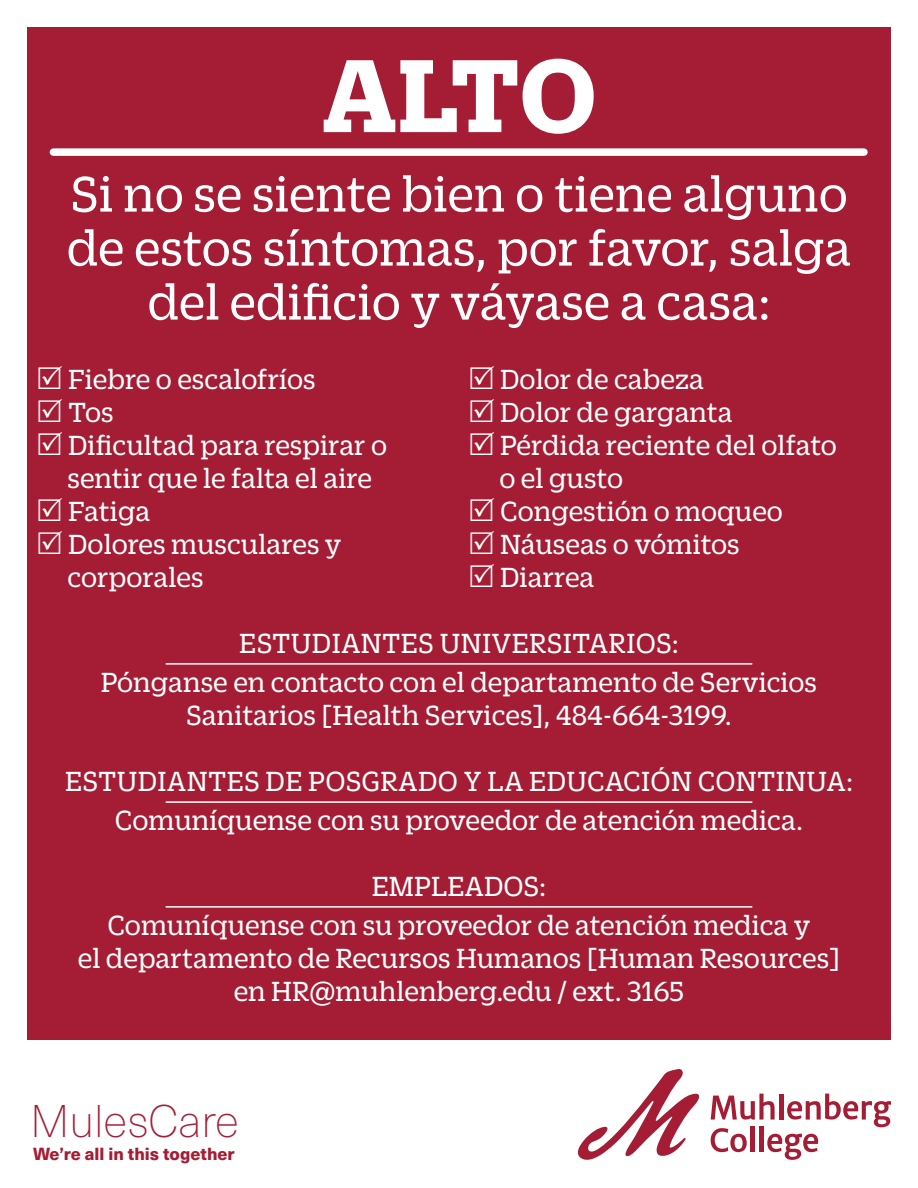
<style>
.page{position:relative;width:918px;height:1188px;background:#fff}
.page>*{position:absolute;margin:0;border:0;box-sizing:border-box;transform-origin:0 0}
.t1{font:700 112.5px "Duplicate Slab";color:#fff}
.t2{font:54px/54px "Duplicate Slab";color:#fff;text-align:center}
.t3{font:100 45px "Neue Haas Unica Pro";color:#a51d35}
.t4{font:30px/33px "Duplicate Slab";color:#fff;text-align:center}
.t5{font:800 17.25px "Neue Haas Unica Pro";color:#a51d35}
</style>
<div class="page">
<div style="left:27px;top:27px;width:864px;height:1013px;background:#a51d35"></div>
<svg style="left:578px;top:1069px;width:122px;height:91px"></svg>
<svg style="left:711px;top:1094px;width:64px;height:26px"></svg>
<hr style="left:779px;top:1094px;width:4px;height:26px;background:#a51d35">
<div style="left:759px;top:1126px;width:5px;height:26px;background:#a51d35"></div>
<div style="left:750px;top:1126px;width:5px;height:26px;background:#a51d35"></div>
<svg style="left:787px;top:1094px;width:104px;height:33px"></svg>
<svg style="left:767px;top:1134px;width:51px;height:26px"></svg>
<svg style="left:711px;top:1128px;width:36px;height:24px"></svg>
<div style="left:53px;top:148px;width:811px;height:8px;background:#fff"></div>
<hr style="left:166px;top:663px;width:586px;height:2px;background:#fff">
<hr style="left:166px;top:801px;width:586px;height:2px;background:#fff">
<hr style="left:166px;top:906px;width:586px;height:2px;background:#fff">
<h1 class="t1" style="left:322px;top:19px;width:276px">ALTO</h1>
<h2 class="t2" style="left:67px;top:164px;width:786px">Si no se siente bien o tiene alguno de estos síntomas, por favor, salga del edificio y váyase a casa:</h2>
<p class="t4" style="left:68px;top:360px;width:321px;text-align:left">Fiebre o escalofríos<br>Tos<br>Dificultad para respirar o sentir que le falta el aire<br>Fatiga<br>Dolores musculares y corporales</p>
<p class="t4" style="left:500px;top:360px;width:339px;text-align:left">Dolor de cabeza<br>Dolor de garganta<br>Pérdida reciente del olfato o el gusto<br>Congestión o moqueo<br>Náuseas o vómitos<br>Diarrea</p>
<p class="t4" style="left:101px;top:621px;width:718px;line-height:39px">ESTUDIANTES UNIVERSITARIOS:<br>Pónganse en contacto con el departamento de Servicios</p>
<p class="t4" style="left:186px;top:696px;width:547px">Sanitarios [Health Services], 484-664-3199.</p>
<p class="t4" style="left:65px;top:759px;width:789px;line-height:39px">ESTUDIANTES DE POSGRADO Y LA EDUCACIÓN CONTINUA:<br>Comuníquense con su proveedor de atención medica.</p>
<p class="t4" style="left:107px;top:864px;width:705px;line-height:39px">EMPLEADOS:<br>Comuníquense con su proveedor de atención medica y</p>
<p class="t4" style="left:78px;top:939px;width:764px">el departamento de Recursos Humanos [Human Resources] en HR@muhlenberg.edu / ext. 3165</p>
<h3 class="t3" style="left:30px;top:1095px;width:210px">MulesCare</h3>
<p class="t5" style="left:33px;top:1143px;width:203px">We’re all in this together</p>
</div>
